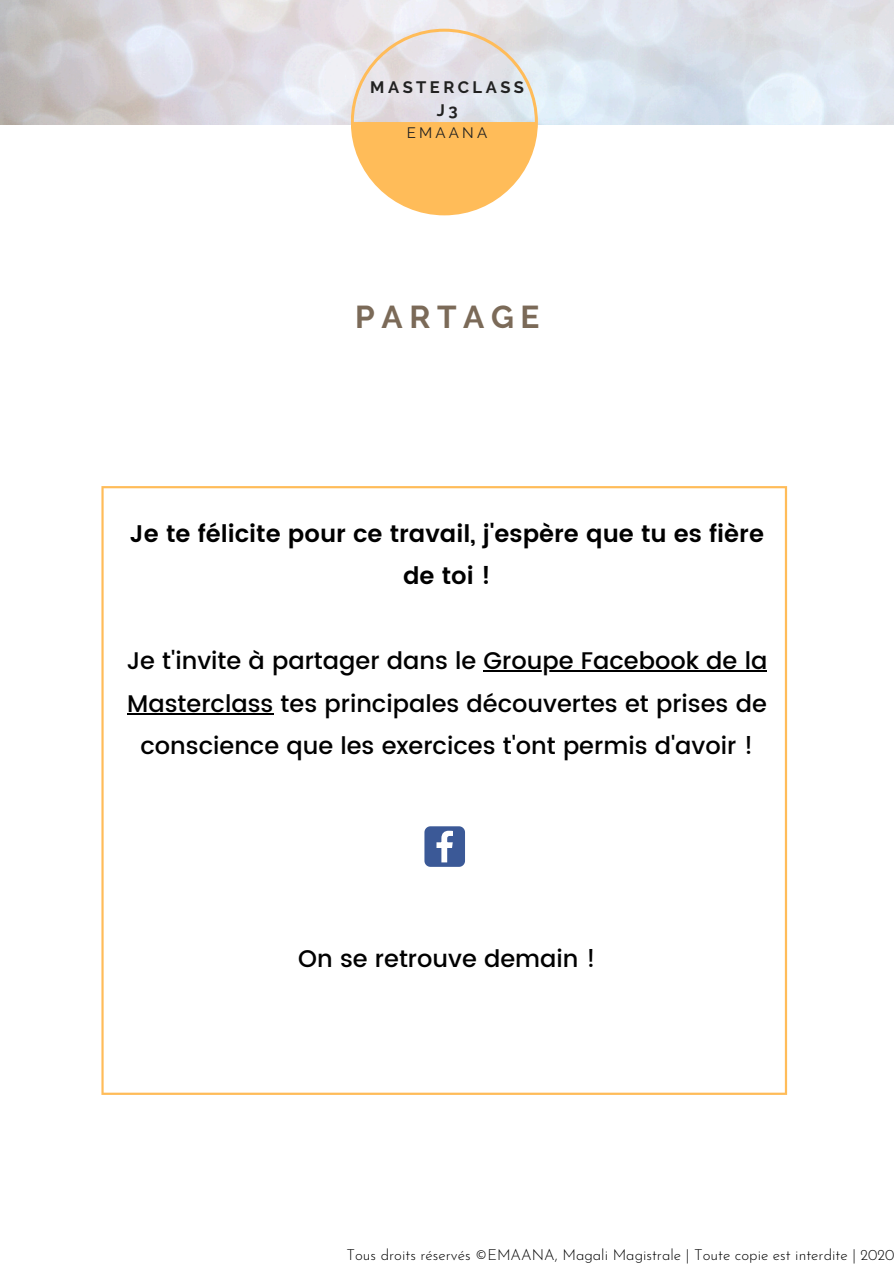
<style>
.page{position:relative;width:894px;height:1264px;background:#fff}
.page>*{position:absolute;margin:0;border:0;box-sizing:border-box;transform-origin:0 0}
.t1{font:700 31.5px "Raleway";letter-spacing:.21em;color:#7b6a58}
.t2{font:500 24px/42.5px "Poppins";color:#000;text-align:center}
.t3{font:600 24px/42.5px "Poppins";color:#000;text-align:center}
.t4{font:700 16.5px/23.1px "Raleway";letter-spacing:.21em;color:#212121;text-align:center}
.t5{font:300 15px "Josefin Sans";color:#000}
.t6{font:15px "Raleway";letter-spacing:.21em;color:#212121}
</style>
<div class="page">
<svg style="left:351px;top:29px;width:186px;height:186px;background:#f1d5ae"></svg>
<svg style="left:101px;top:486px;width:685px;height:608px"></svg>
<hr style="left:483px;top:670px;width:284px;height:2px;background:#000">
<hr style="left:127px;top:713px;width:146px;height:1px;background:#000">
<svg style="left:424px;top:826px;width:41px;height:40px"></svg>
<p class="t4" style="left:370px;top:76px;width:155px">MASTERCLASS<br>J3</p>
<p class="t6" style="left:407px;top:124px;width:82px">EMAANA</p>
<h1 class="t1" style="left:355px;top:299px;width:185px">PARTAGE</h1>
<p class="t3" style="left:130px;top:513px;width:635px">Je te félicite pour ce travail, j'espère que tu es fière de toi !</p>
<p class="t2" style="left:127px;top:640px;width:642px">Je t'invite à partager dans le Groupe Facebook de la<br>Masterclass tes principales découvertes et prises de conscience que les exercices t'ont permis d'avoir !</p>
<p class="t2" style="left:298px;top:938px;width:299px">On se retrouve demain !</p>
<p class="t5" style="left:346px;top:1243px;width:549px">Tous droits réservés ©EMAANA, Magali Magistrale | Toute copie est interdite | 2020</p>
</div>
